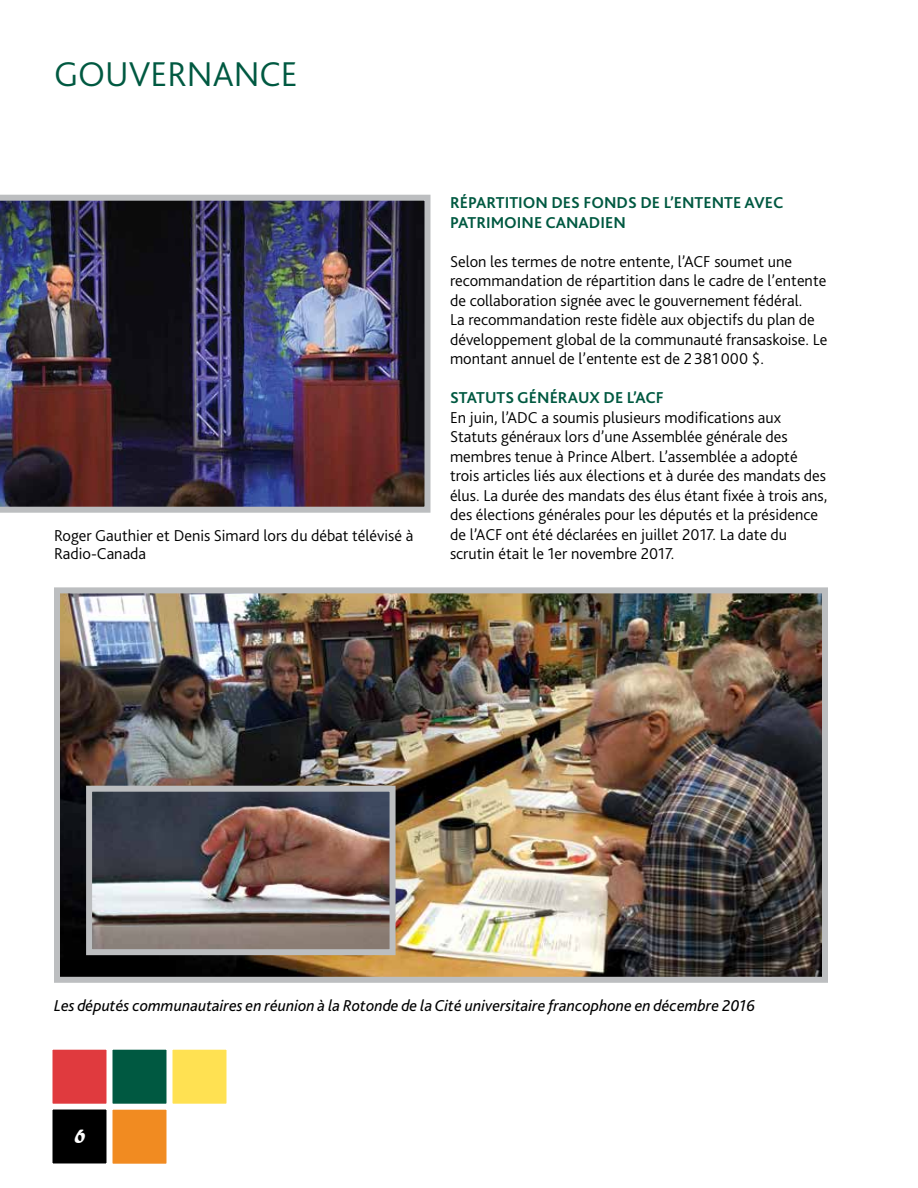
<style>
.page{position:relative;width:918px;height:1188px;background:#fff}
.page>*{position:absolute;margin:0;border:0;box-sizing:border-box;transform-origin:0 0}
.t1{font:300 36px "Bliss 2";color:#005941}
.t2{font:21px "Forte";color:#fff}
.t3{font:300 16.5px/19.5px "Bliss 2";color:#000}
.t4{font:italic 16.5px "Bliss 2";color:#000}
.t5{font:700 16.5px/19.5px "Bliss 2";color:#005941}
</style>
<div class="page">
<div style="left:110px;top:1047px;width:60px;height:60px;background:#005941;border:3px solid #fff"></div>
<div style="left:170px;top:1047px;width:60px;height:60px;background:#ffe152;border:3px solid #fff"></div>
<div style="left:50px;top:1047px;width:60px;height:60px;background:#e03a3e;border:3px solid #fff"></div>
<div style="left:110px;top:1107px;width:60px;height:60px;background:#f18b21;border:3px solid #fff"></div>
<div style="left:51px;top:1108px;width:57px;height:57px;background:#000"></div>
<div style="left:50px;top:1107px;width:60px;height:60px;border:3px solid #fff"></div>
<img style="left:61px;top:594px;width:760px;height:382px">
<div style="left:54px;top:587px;width:774px;height:396px;border:6px solid #bcbec0"></div>
<img style="left:0;top:195px;width:430px;height:318px">
<img style="left:93px;top:793px;width:296px;height:155px">
<div style="left:86px;top:786px;width:310px;height:169px;border:6px solid #bcbec0"></div>
<h1 class="t1" style="left:54px;top:52px;width:245px">GOUVERNANCE</h1>
<p class="t3" style="left:54px;top:526px;width:361px;line-height:18px">Roger Gauthier et Denis Simard lors du débat télévisé à<br>Radio-Canada</p>
<p class="t5" style="left:450px;top:192px;width:335px">RÉPARTITION DES FONDS DE L’ENTENTE AVEC<br>PATRIMOINE CANADIEN</p>
<p class="t3" style="left:450px;top:251px;width:379px">Selon les termes de notre entente, l’ACF soumet une recommandation de répartition dans le cadre de l’entente de collaboration signée avec le gouvernement fédéral.<br>La recommandation reste fidèle aux objectifs du plan de développement global de la communauté fransaskoise. Le montant annuel de l’entente est de 2381000 $.</p>
<p class="t5" style="left:450px;top:387px;width:215px">STATUTS GÉNÉRAUX DE L’ACF</p>
<p class="t3" style="left:450px;top:407px;width:379px">En juin, l’ADC a soumis plusieurs modifications aux Statuts généraux lors d’une Assemblée générale des membres tenue à Prince Albert. L’assemblée a adopté trois articles liés aux élections et à durée des mandats des élus. La durée des mandats des élus étant fixée à trois ans, des élections générales pour les députés et la présidence de l’ACF ont été déclarées en juillet 2017. La date du scrutin était le 1er novembre 2017.</p>
<p class="t4" style="left:54px;top:995px;width:703px">Les députés communautaires en réunion à la Rotonde de la Cité universitaire francophone en décembre 2016</p>
<p class="t2" style="left:75px;top:1124px;width:12px">6</p>
</div>
